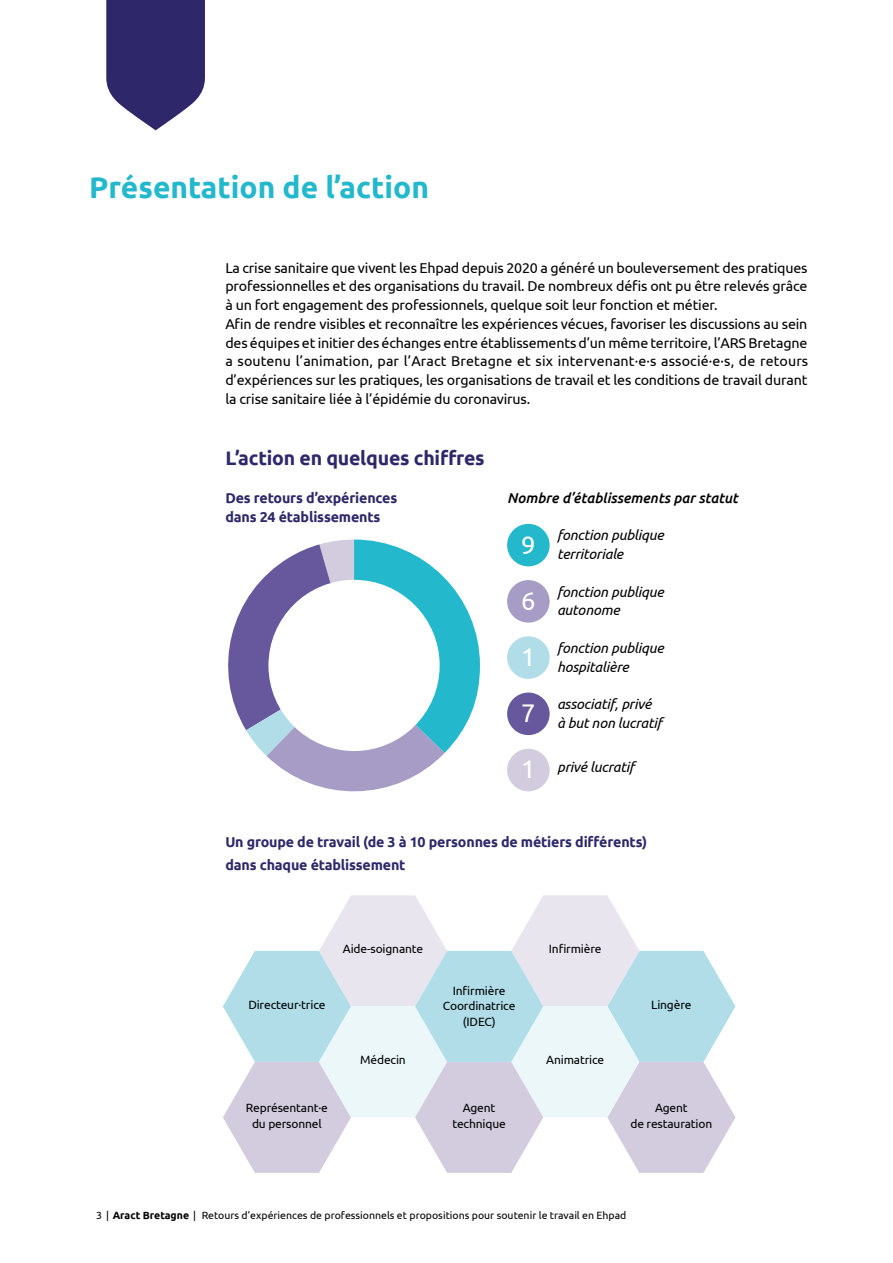
<style>
.page{position:relative;width:893px;height:1263px;background:#fff}
.page>*{position:absolute;margin:0;border:0;box-sizing:border-box;transform-origin:0 0}
.t1{font:700 30px "Ubuntu";color:#24b8cd}
.t2{font:25.5px "Ubuntu";color:#fff}
.t3{font:700 19.5px "Ubuntu";letter-spacing:-.01em;color:#2e286a}
.t4{font:14.25px/18.8px "Ubuntu";letter-spacing:-.01em;color:#000}
.t5{font:italic 14.25px/18.8px "Ubuntu";letter-spacing:-.01em;color:#000}
.t6{font:700 14.25px/18.8px "Ubuntu";letter-spacing:-.01em;color:#2e286a}
.t7{font:italic 500 14.25px "Ubuntu";color:#000}
.t8{font:12px/15.8px "Ubuntu";letter-spacing:-.01em;color:#000;text-align:center}
.t9{font:10.5px "Ubuntu";color:#000}
.s1{font-weight:700}
</style>
<div class="page">
<svg style="left:106px;top:0;width:99px;height:130px;background:#4c477f"></svg>
<div style="left:507px;top:524px;width:43px;height:42px;background:#24b8cd;border-radius:50%"></div>
<div style="left:507px;top:580px;width:43px;height:43px;background:#a69cc6;border-radius:50%"></div>
<div style="left:507px;top:636px;width:43px;height:43px;background:#b0dde8;border-radius:50%"></div>
<div style="left:507px;top:692px;width:43px;height:43px;background:#67589d;border-radius:50%"></div>
<div style="left:507px;top:749px;width:43px;height:42px;background:#d2ccde;border-radius:50%"></div>
<svg style="left:228px;top:539px;width:252px;height:253px"></svg>
<div style="left:268px;top:580px;width:172px;height:171px;background:#fff;border-radius:50%"></div>
<svg style="left:223px;top:895px;width:512px;height:278px"></svg>
<h1 class="t1" style="left:89px;top:169px;width:341px">Présentation de l’action</h1>
<p class="t4" style="left:225px;top:258px;width:584px">La crise sanitaire que vivent les Ehpad depuis 2020 a généré un bouleversement des pratiques professionnelles et des organisations du travail. De nombreux défis ont pu être relevés grâce à un fort engagement des professionnels, quelque soit leur fonction et métier.<br>Afin de rendre visibles et reconnaître les expériences vécues, favoriser les discussions au sein des équipes et initier des échanges entre établissements d’un même territoire, l’ARS Bretagne a soutenu l’animation, par l’Aract Bretagne et six intervenant·e·s associé·e·s, de retours d’expériences sur les pratiques, les organisations de travail et les conditions de travail durant la crise sanitaire liée à l’épidémie du coronavirus.</p>
<h3 class="t3" style="left:225px;top:447px;width:261px">L’action en quelques chiffres</h3>
<p class="t6" style="left:225px;top:488px;width:173px">Des retours d’expériences dans 24 établissements</p>
<p class="t7" style="left:507px;top:489px;width:232px">Nombre d’établissements par statut</p>
<h2 class="t2" style="left:521px;top:529px;width:16px">9</h2>
<h2 class="t2" style="left:521px;top:585px;width:16px">6</h2>
<h2 class="t2" style="left:521px;top:641px;width:16px">1</h2>
<h2 class="t2" style="left:521px;top:698px;width:16px">7</h2>
<h2 class="t2" style="left:521px;top:754px;width:16px">1</h2>
<p class="t5" style="left:557px;top:525px;width:108px">fonction publique territoriale</p>
<p class="t5" style="left:557px;top:582px;width:108px">fonction publique autonome</p>
<p class="t5" style="left:557px;top:638px;width:108px">fonction publique hospitalière</p>
<p class="t5" style="left:557px;top:694px;width:107px">associatif, privé à but non lucratif</p>
<p class="t5" style="left:557px;top:757px;width:79px">privé lucratif</p>
<p class="t6" style="left:225px;top:830px;width:423px;line-height:23px">Un groupe de travail (de 3 à 10 personnes de métiers différents) dans chaque établissement</p>
<p class="t8" style="left:248px;top:996px;width:79px">Directeur·trice</p>
<p class="t8" style="left:343px;top:941px;width:82px">Aide-soignante</p>
<p class="t8" style="left:246px;top:1100px;width:84px">Représentant·e du personnel</p>
<p class="t8" style="left:360px;top:1052px;width:47px">Médecin</p>
<p class="t8" style="left:443px;top:982px;width:74px">Infirmière<br>Coordinatrice (IDEC)</p>
<p class="t8" style="left:452px;top:1100px;width:55px">Agent technique</p>
<p class="t8" style="left:549px;top:941px;width:54px">Infirmière</p>
<p class="t8" style="left:546px;top:1052px;width:59px">Animatrice</p>
<p class="t8" style="left:651px;top:996px;width:42px">Lingère</p>
<p class="t8" style="left:630px;top:1100px;width:83px">Agent<br>de restauration</p>
<p class="t9" style="left:96px;top:1209px;width:532px">3 | <span class="s1">Aract Bretagne</span> | Retours d’expériences de professionnels et propositions pour soutenir le travail en Ehpad</p>
</div>
